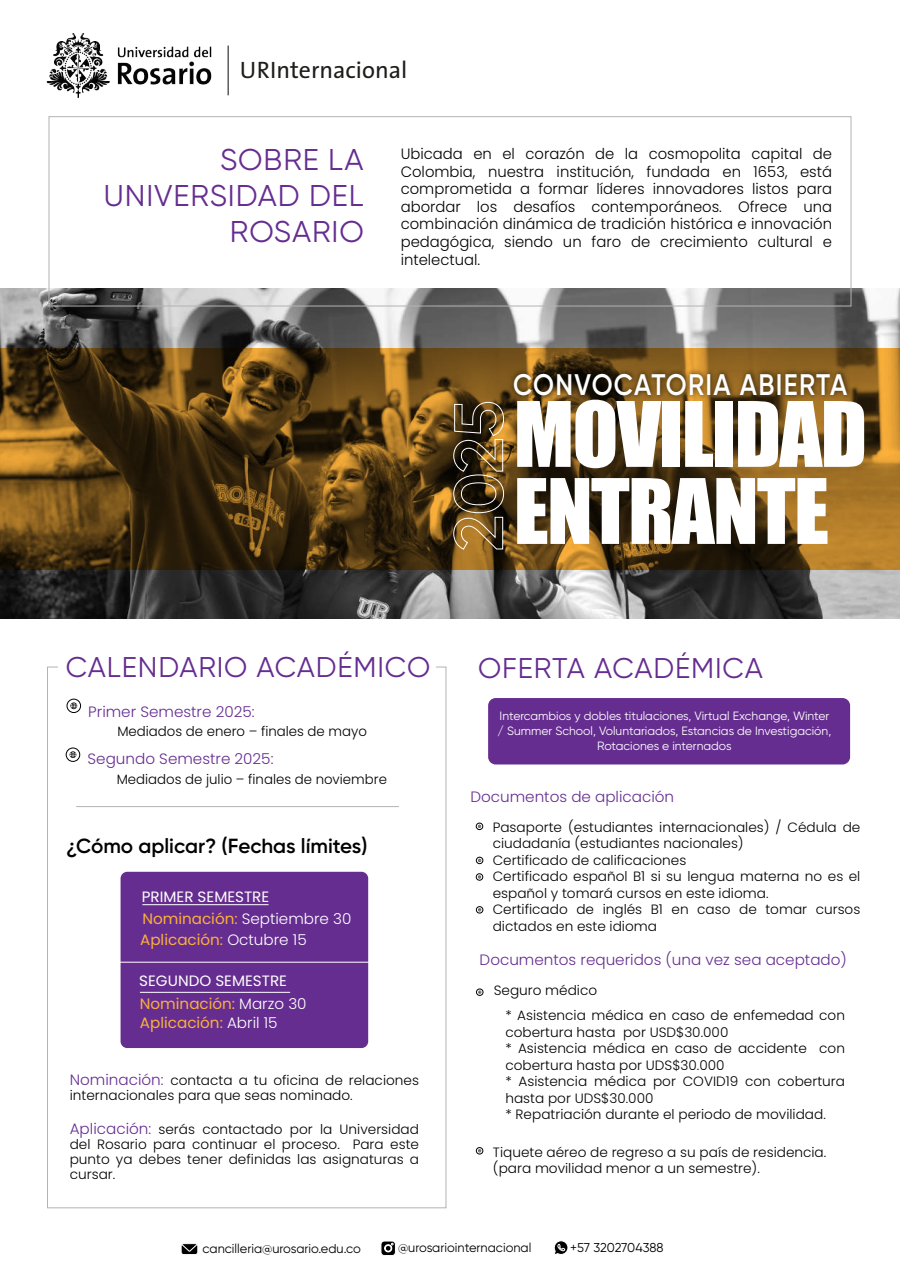
<style>
.page{position:relative;width:900px;height:1276px;background:#fff}
.page>*{position:absolute;margin:0;border:0;box-sizing:border-box;transform-origin:0 0}
.t1{font:83.25px/77.1px "Impact";letter-spacing:-.02em;color:#fff}
.t2{font:30px/36px "Gilroy";letter-spacing:.03em;color:#662d91;text-align:right}
.t3{font:600 29.7px "Gilroy";letter-spacing:.05em;color:#fff;scale:.88 1}
.t4{font:28.5px "Gilroy";letter-spacing:.03em;color:#662d91}
.t5{font:23.85px "The Sans";color:#1d1d1b}
.t6{font:600 20.4px "Gilroy";color:#000}
.t7{font:300 15px/17.5px "Poppins";color:#000;text-align:justify}
.t8{font:300 15px "Poppins";color:#662d91}
.t9{font:15px/22.4px "Poppins";color:#fff}
.t10{font:15px "Poppins";color:#fbb03b}
.t11{font:300 13.5px/16.5px "Poppins";color:#000}
.t12{font:12.9px "Gilroy";color:#000}
.t13{font:12px/15px "Gilroy";color:#fff;text-align:center}
.s1{color:#fbb03b}
.s2{font-weight:300}
.s3{font-weight:300;color:#fff}
.s4{font-size:15px;color:#662d91}
</style>
<div class="page">
<img style="left:0;top:288px;width:900px;height:331px">
<div style="left:476px;top:989px;width:7px;height:6px;border:1px solid #000;border-radius:50%"></div>
<div style="left:476px;top:906px;width:7px;height:7px;border:1px solid #000;border-radius:50%"></div>
<div style="left:476px;top:873px;width:7px;height:7px;border:1px solid #000;border-radius:50%"></div>
<div style="left:476px;top:857px;width:7px;height:6px;border:1px solid #000;border-radius:50%"></div>
<div style="left:476px;top:823px;width:7px;height:6px;border:1px solid #000;border-radius:50%"></div>
<svg style="left:478px;top:824px;width:3px;height:4px"></svg>
<img style="left:46px;top:33px;width:183px;height:106px">
<hr style="left:228px;top:46px;width:1px;height:49px;background:#1d1d1b">
<div style="left:49px;top:116px;width:802px;height:190px;border:1px solid #b3b3b3"></div>
<svg style="left:0;top:348px;width:900px;height:222px;background:#5d4115"></svg>
<img style="left:505px;top:362px;width:351px;height:51px">
<svg style="left:453px;top:401px;width:51px;height:149px;background:#634e2d"></svg>
<div style="left:476px;top:1147px;width:7px;height:7px;border:1px solid #000;border-radius:50%"></div>
<svg style="left:554px;top:1240px;width:14px;height:15px"></svg>
<svg style="left:381px;top:1241px;width:15px;height:15px"></svg>
<svg style="left:181px;top:1243px;width:17px;height:12px"></svg>
<div style="left:67px;top:699px;width:14px;height:13px;border:1px solid #000;border-radius:50%"></div>
<svg style="left:70px;top:702px;width:7px;height:7px"></svg>
<div style="left:66px;top:748px;width:14px;height:13px;border:1px solid #000;border-radius:50%"></div>
<svg style="left:70px;top:751px;width:6px;height:7px"></svg>
<hr style="left:76px;top:806px;width:323px;height:1px;background:#b3b3b3">
<div style="left:121px;top:872px;width:247px;height:176px;background:#662d91;border-radius:7px"></div>
<hr style="left:142px;top:904px;width:127px;height:1px;background:#fff">
<hr style="left:111px;top:962px;width:269px;height:1px;background:#fff">
<hr style="left:140px;top:992px;width:150px;height:1px;background:#fff">
<div style="left:488px;top:698px;width:362px;height:66px;background:#662d91;border-radius:8px"></div>
<h3 class="t5" style="left:240px;top:50px;width:169px">URInternacional</h3>
<h2 class="t2" style="left:104px;top:141px;width:261px">SOBRE LA<br>UNIVERSIDAD DEL<br>ROSARIO</h2>
<p class="t7" style="left:401px;top:145px;width:433px">Ubicada en el corazón de la cosmopolita capital de Colombia, nuestra institución, fundada en 1653, está comprometida a formar líderes innovadores listos para abordar los desafíos contemporáneos. Ofrece una combinación dinámica de tradición histórica e innovación pedagógica, siendo un faro de crecimiento cultural e intelectual.</p>
<h3 class="t3" style="left:513px;top:366px;width:381px">CONVOCATORIA ABIERTA</h3>
<h1 class="t1" style="left:514px;top:393px;width:355px">MOVILIDAD<br>ENTRANTE</h1>
<h3 class="t4" style="left:66px;top:649px;width:366px">CALENDARIO ACADÉMICO</h3>
<p class="t8" style="left:88px;top:702px;width:168px">Primer Semestre 2025:</p>
<p class="t11" style="left:117px;top:723px;width:251px">Mediados de enero – finales de mayo</p>
<p class="t8" style="left:88px;top:750px;width:187px">Segundo Semestre 2025:</p>
<p class="t11" style="left:117px;top:770px;width:272px">Mediados de julio – finales de noviembre</p>
<h3 class="t6" style="left:66px;top:833px;width:303px">¿Cómo aplicar? (Fechas límites)</h3>
<p class="t9" style="left:142px;top:885px;width:211px">PRIMER SEMESTRE<br><span class="s1">Nominación:</span> <span class="s2">Septiembre 30</span></p>
<p class="t10" style="left:140px;top:930px;width:168px">Aplicación: <span class="s3">Octubre 15</span></p>
<p class="t9" style="left:139px;top:969px;width:169px">SEGUNDO SEMESTRE<br><span class="s1">Nominación:</span> <span class="s2">Marzo 30</span></p>
<p class="t10" style="left:140px;top:1013px;width:139px">Aplicación: <span class="s3">Abril 15</span></p>
<p class="t11" style="left:70px;top:1072px;width:351px;line-height:15px"><span class="s4">Nominación:</span> contacta a tu oficina de relaciones internacionales para que seas nominado .</p>
<p class="t11" style="left:70px;top:1122px;width:351px;line-height:15px;text-align:justify"><span class="s4">Aplicación:</span> serás contactado por la Universidad del Rosario para continuar el proceso. Para este punto ya debes tener definidas las asignaturas a cursar.</p>
<h3 class="t4" style="left:478px;top:651px;width:286px">OFERTA ACADÉMICA</h3>
<p class="t13" style="left:498px;top:708px;width:335px">Intercambios y dobles titulaciones, Virtual Exchange, Winter / Summer School, Voluntariados, Estancias de Investigación,<br>Rotaciones e internados</p>
<p class="t8" style="left:470px;top:788px;width:205px">Documentos de aplicación</p>
<p class="t11" style="left:493px;top:818px;width:369px">Pasaporte (estudiantes internacionales) / Cédula de ciudadanía (estudiantes nacionales)<br>Certificado de calificaciones<br>Certificado español B1 si su lengua materna no es el español y tomará cursos en este idioma.<br>Certificado de inglés B1 en caso de tomar cursos dictados en este idioma</p>
<p class="t8" style="left:480px;top:951px;width:369px">Documentos requeridos (una vez sea aceptado)</p>
<p class="t11" style="left:494px;top:981px;width:105px">Seguro médico</p>
<p class="t11" style="left:505px;top:1007px;width:341px">* Asistencia médica en caso de enfemedad con cobertura hasta por USD$30.000<br>* Asistencia médica en caso de accidente con cobertura hasta por UDS$30.000<br>* Asistencia médica por COVID19 con cobertura hasta por UDS$30.000<br>* Repatriación durante el periodo de movilidad.</p>
<p class="t11" style="left:493px;top:1143px;width:335px">Tiquete aéreo de regreso a su país de residencia. (para movilidad menor a un semestre).</p>
<p class="t12" style="left:203px;top:1240px;width:160px">cancilleria@urosario.edu.co</p>
<p class="t12" style="left:398px;top:1239px;width:135px">@urosariointernacional</p>
<p class="t12" style="left:570px;top:1239px;width:95px">+57 3202704388</p>
</div>
